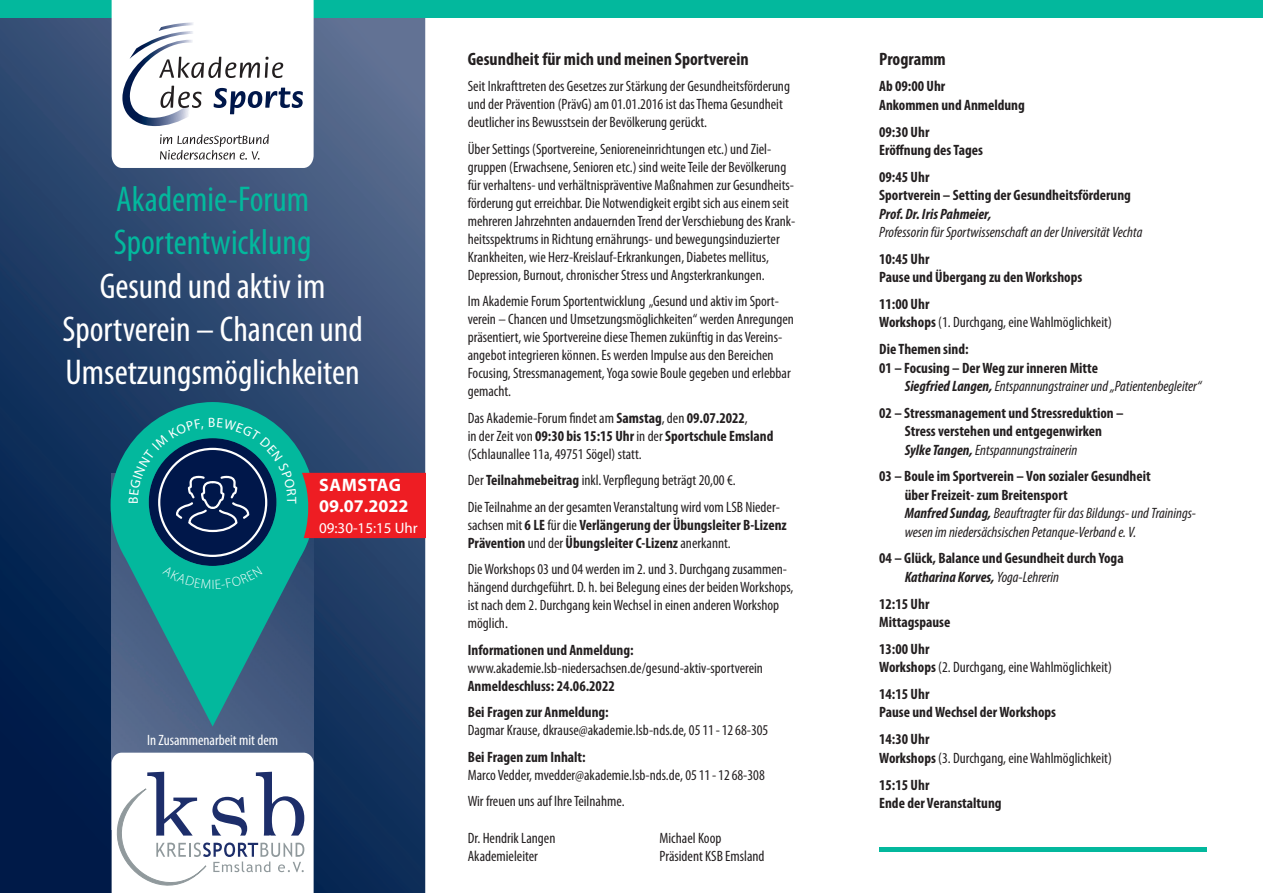
<style>
.page{position:relative;width:1263px;height:893px;background:#fff}
.page>*{position:absolute;margin:0;border:0;box-sizing:border-box;transform-origin:0 0}
.t1{font:condensed 36px/43.2px "Myriad Pro";color:#fff;text-align:center}
.t2{font:condensed 36px/43.2px "Myriad Pro";color:#03b89d}
.t3{font:700 condensed 18px "Myriad Pro";color:#231f20}
.t4{font:700 18px/21px "Myriad Pro";color:#fff}
.t5{font:condensed 15px/18px "Myriad Pro";color:#231f20}
.t6{font:700 condensed 15px/18.3px "Myriad Pro";color:#231f20}
.t7{font:italic condensed 15px/18.3px "Myriad Pro";color:#231f20}
.t8{font:condensed 15px "Myriad Pro";color:#fff}
.t9{font:italic 700 condensed 15px "Myriad Pro";color:#231f20}
.t10{font:15px "Myriad Pro";color:#fff}
.s1{font-weight:700}
.s2{font-weight:400}
.s3{font-style:italic}
.s4{font-weight:400;font-style:italic}
.s5{font-weight:700;font-style:normal}
</style>
<div class="page">
<img style="left:0;top:17px;width:425px;height:876px">
<img style="left:112px;top:726px;width:202px;height:27px">
<div style="left:0;top:0;width:425px;height:17px;background:#03b89d"></div>
<svg style="left:111px;top:402px;width:204px;height:324px;background:#277c89"></svg>
<div style="left:302px;top:473px;width:123px;height:65px;background:#ee1d23"></div>
<svg style="left:112px;top:0;width:202px;height:168px"></svg>
<svg style="left:112px;top:753px;width:202px;height:140px"></svg>
<div style="left:425px;top:0;width:413px;height:17px;background:#03b89d"></div>
<div style="left:838px;top:0;width:425px;height:17px;background:#03b89d"></div>
<hr style="left:879px;top:848px;width:327px;height:4px;background:#03b89d">
<svg style="left:129px;top:418px;width:167px;height:139px;background:#116c7a"></svg>
<div style="left:162px;top:566px;width:100px;height:23px;background:#03b89d"></div>
<h1 class="t2" style="left:114px;top:178px;width:199px">Akademie-Forum<br>Sportentwicklung</h1>
<h1 class="t1" style="left:62px;top:265px;width:302px">Gesund und aktiv im<br>Sportverein – Chancen und<br>Umsetzungsmöglichkeiten</h1>
<p class="t4" style="left:319px;top:475px;width:91px">SAMSTAG<br>09.07.2022</p>
<p class="t10" style="left:319px;top:520px;width:100px">09:30-15:15 Uhr</p>
<p class="t8" style="left:147px;top:732px;width:133px">In Zusammenarbeit mit dem</p>
<p class="t3" style="left:468px;top:49px;width:282px">Gesundheit für mich und meinen Sportverein</p>
<p class="t5" style="left:468px;top:77px;width:324px">Seit Inkrafttreten des Gesetzes zur Stärkung der Gesundheitsförderung und der Prävention (PrävG) am 01.01.2016 ist das Thema Gesundheit deutlicher ins Bewusstsein der Bevölkerung gerückt.</p>
<p class="t5" style="left:468px;top:140px;width:329px">Über Settings (Sportvereine, Senioreneinrichtungen etc.) und Ziel&shy;gruppen (Erwachsene, Senioren etc.) sind weite Teile der Bevölkerung für verhaltens- und verhältnispräventive Maßnahmen zur Gesundheits&shy;förderung gut erreichbar. Die Notwendigkeit ergibt sich aus einem seit mehreren Jahrzehnten andauernden Trend der Verschiebung des Krank&shy;heitsspektrums in Richtung ernährungs- und bewegungsinduzierter Krankheiten, wie Herz-Kreislauf-Erkrankungen, Diabetes mellitus, Depression, Burnout, chronischer Stress und Angsterkrankungen.</p>
<p class="t5" style="left:468px;top:292px;width:328px">Im Akademie Forum Sportentwicklung „Gesund und aktiv im Sport&shy;verein – Chancen und Umsetzungsmöglichkeiten“ werden Anregungen präsentiert, wie Sportvereine diese Themen zukünftig in das Vereins&shy;angebot integrieren können. Es werden Impulse aus den Bereichen Focusing, Stressmanagement, Yoga sowie Boule gegeben und erlebbar gemacht.</p>
<p class="t5" style="left:468px;top:409px;width:307px">Das Akademie-Forum findet am <span class="s1">Samstag</span>, den <span class="s1">09.07.2022</span>,<br>in der Zeit von <span class="s1">09:30 bis 15:15 Uhr</span> in der <span class="s1">Sportschule Emsland </span>(Schlaunallee 11a, 49751 Sögel) statt.</p>
<p class="t5" style="left:468px;top:467px;width:314px;line-height:26.5px">Der <span class="s1">Teilnahmebeitrag</span> inkl. Verpflegung beträgt 20,00 €.<br>Die Teilnahme an der gesamten Veranstaltung wird vom LSB Nieder-</p>
<p class="t6" style="left:468px;top:516px;width:321px"><span class="s2">sachsen mit</span> 6 LE <span class="s2">für die</span> Verlängerung der Übungsleiter B-Lizenz<br>Prävention <span class="s2">und der</span> Übungsleiter C-Lizenz <span class="s2">anerkannt.</span></p>
<p class="t5" style="left:468px;top:560px;width:327px">Die Workshops 03 und 04 werden im 2. und 3. Durchgang zusammen&shy;hängend durchgeführt. D. h. bei Belegung eines der beiden Workshops, ist nach dem 2. Durchgang kein Wechsel in einen anderen Workshop möglich.</p>
<p class="t6" style="left:468px;top:641px;width:167px">Informationen und Anmeldung:</p>
<p class="t5" style="left:468px;top:659px;width:297px">www.akademie.lsb-niedersachsen.de/gesund-aktiv-sportverein</p>
<p class="t6" style="left:468px;top:673px;width:149px;line-height:26.5px">Anmeldeschluss: 24.06.2022<br>Bei Fragen zur Anmeldung:</p>
<p class="t5" style="left:468px;top:721px;width:302px">Dagmar Krause, dkrause@akademie.lsb-nds.de, 05 11 - 12 68-305</p>
<p class="t6" style="left:468px;top:748px;width:119px">Bei Fragen zum Inhalt:</p>
<p class="t5" style="left:468px;top:762px;width:298px;line-height:26.5px">Marco Vedder, mvedder@akademie.lsb-nds.de, 05 11 - 12 68-308<br>Wir freuen uns auf Ihre Teilnahme.</p>
<p class="t5" style="left:468px;top:829px;width:89px">Dr. Hendrik Langen<br>Akademieleiter</p>
<p class="t5" style="left:659px;top:829px;width:107px">Michael Koop<br>Präsident KSB Emsland</p>
<p class="t3" style="left:879px;top:49px;width:68px">Programm</p>
<p class="t6" style="left:879px;top:77px;width:147px">Ab 09:00 Uhr<br>Ankommen und Anmeldung</p>
<p class="t6" style="left:879px;top:123px;width:105px">09:30 Uhr<br>Eröffnung des Tages</p>
<p class="t6" style="left:879px;top:168px;width:253px">09:45 Uhr<br>Sportverein – Setting der Gesundheitsförderung</p>
<p class="t9" style="left:879px;top:206px;width:114px">Prof. Dr. Iris Pahmeier,</p>
<p class="t7" style="left:879px;top:223px;width:265px">Professorin für Sportwissenschaft an der Universität Vechta</p>
<p class="t6" style="left:879px;top:250px;width:205px">10:45 Uhr<br>Pause und Übergang zu den Workshops</p>
<p class="t5" style="left:879px;top:295px;width:234px"><span class="s1">11:00 Uhr<br>Workshops</span> (1. Durchgang, eine Wahlmöglichkeit)</p>
<p class="t6" style="left:879px;top:340px;width:91px">Die Themen sind:</p>
<p class="t6" style="left:879px;top:359px;width:220px">01 – Focusing – Der Weg zur inneren Mitte</p>
<p class="t7" style="left:905px;top:377px;width:298px"><span class="s1">Siegfried Langen,</span> Entspannungstrainer und „Patientenbegleiter“</p>
<p class="t6" style="left:905px;top:404px;width:220px;text-indent:-26px">02 – Stressmanagement und Stressreduktion –<br>Stress verstehen und entgegenwirken<br><span class="s3">Sylke Tangen,</span> <span class="s4">Entspannungstrainerin</span></p>
<p class="t7" style="left:905px;top:468px;width:293px;text-indent:-26px"><span class="s5">03 – Boule im Sportverein – Von sozialer Gesundheit<br>über Freizeit- zum Breitensport<br></span><span class="s1">Manfred Sundag,</span> Beauftragter für das Bildungs- und Trainings&shy;wesen im niedersächsischen Petanque-Verband e. V.</p>
<p class="t6" style="left:905px;top:549px;width:220px;text-indent:-26px">04 – Glück, Balance und Gesundheit durch Yoga<br><span class="s3">Katharina Korves,</span> <span class="s4">Yoga-Lehrerin</span></p>
<p class="t6" style="left:879px;top:595px;width:73px">12:15 Uhr<br>Mittagspause</p>
<p class="t5" style="left:879px;top:640px;width:234px"><span class="s1">13:00 Uhr<br>Workshops</span> (2. Durchgang, eine Wahlmöglichkeit)</p>
<p class="t6" style="left:879px;top:685px;width:178px">14:15 Uhr<br>Pause und Wechsel der Workshops</p>
<p class="t5" style="left:879px;top:730px;width:234px"><span class="s1">14:30 Uhr<br>Workshops</span> (3. Durchgang, eine Wahlmöglichkeit)</p>
<p class="t6" style="left:879px;top:776px;width:124px">15:15 Uhr<br>Ende der Veranstaltung</p>
</div>
